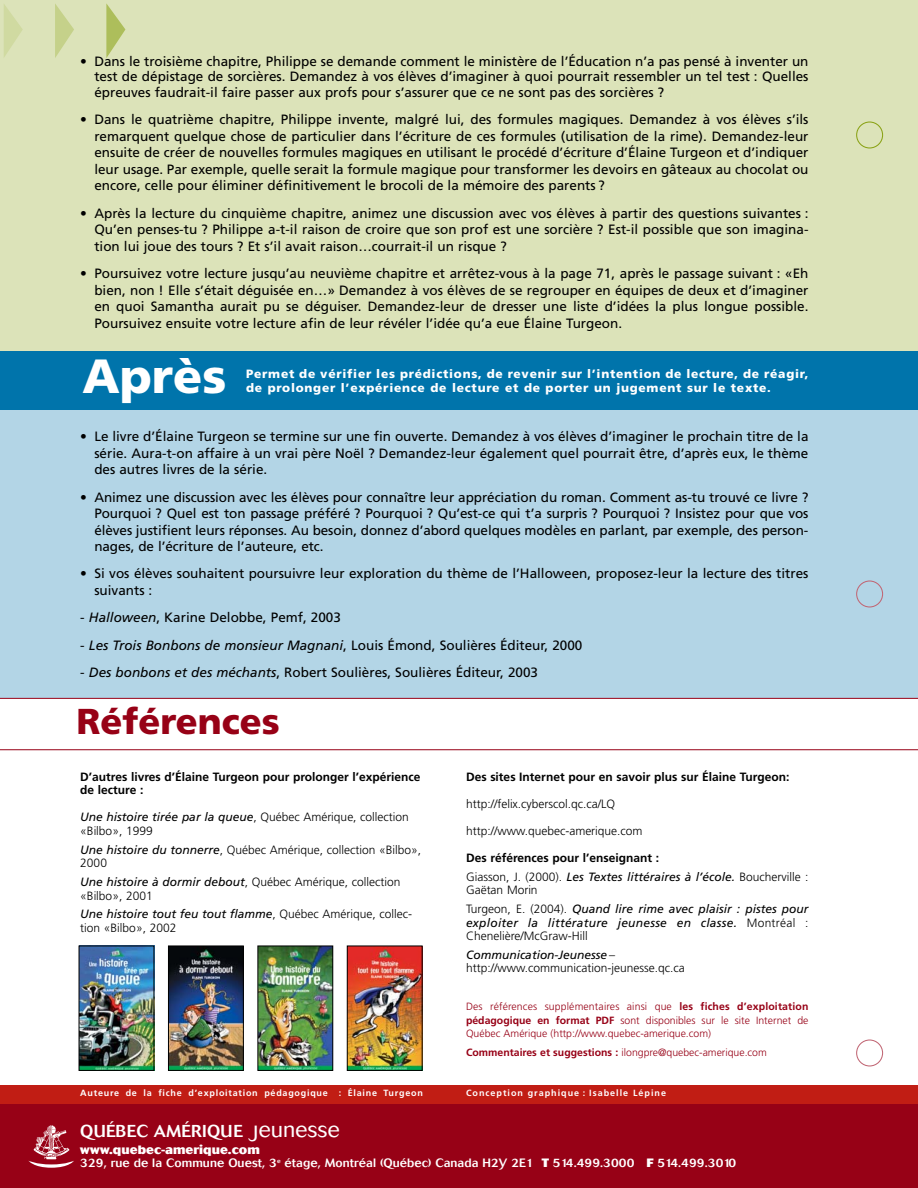
<style>
.page{position:relative;width:918px;height:1188px;background:#fff}
.page>*{position:absolute;margin:0;border:0;box-sizing:border-box;transform-origin:0 0}
.t1{font:900 48px "Frutiger";color:#fff}
.t2{font:900 36px "Frutiger";color:#970116}
.t3{font:500 17.1px "Cosmos";letter-spacing:.02em;color:#fff}
.t4{font:13.5px/16.5px "Frutiger";color:#000;text-align:justify}
.t5{font:300 12px/13.5px "Frutiger";color:#000}
.t6{font:700 12px/13.5px "Frutiger";color:#000}
.t7{font:900 12px/14.4px "Frutiger";letter-spacing:.06em;color:#fff}
.t8{font:500 12px/13.2px "Cosmos";letter-spacing:.005em;color:#fff}
.t9{font:italic 12px/13.5px "Frutiger";letter-spacing:.02em;color:#000}
.t10{font:italic 12px/18.9px "Frutiger";color:#000}
.t11{font:300 10.5px/13.5px "Frutiger";color:#970116;text-align:justify}
.t12{font:700 9px "Frutiger";letter-spacing:.085em;color:#fff}
.t13{font:700 9px "Frutiger";letter-spacing:.11em;color:#fff}
.s1{font-style:italic}
.s2{font-weight:400;font-style:italic}
.s3{font-weight:300}
.s4{font-weight:300;font-style:normal}
.s5{font-weight:700}
.s6{font-weight:300;font-size:21.75px}
.s7{font-weight:800}
</style>
<div class="page">
<div style="left:0;top:1087px;width:918px;height:101px;background:#970116"></div>
<div style="left:0;top:0;width:918px;height:363px;background:#dce3b9"></div>
<div style="left:0;top:360px;width:918px;height:349px;background:#b3d5e6"></div>
<svg style="left:28px;top:1125px;width:46px;height:43px"></svg>
<div style="left:0;top:351px;width:918px;height:59px;background:#0074ab"></div>
<svg style="left:4px;top:4px;width:19px;height:53px"></svg>
<svg style="left:55px;top:4px;width:19px;height:54px"></svg>
<svg style="left:106px;top:3px;width:19px;height:55px"></svg>
<div style="left:0;top:1086px;width:918px;height:18px;background:#c11d14"></div>
<svg style="left:856px;top:1040px;width:27px;height:26px"></svg>
<svg style="left:856px;top:580px;width:27px;height:28px"></svg>
<svg style="left:856px;top:122px;width:27px;height:26px"></svg>
<svg style="left:0;top:698px;width:918px;height:52px"></svg>
<img style="left:81px;top:948px;width:71px;height:121px">
<div style="left:79px;top:946px;width:75px;height:125px;border:1px solid #000"></div>
<img style="left:170px;top:948px;width:72px;height:121px">
<div style="left:168px;top:946px;width:76px;height:125px;border:1px solid #000"></div>
<img style="left:260px;top:948px;width:71px;height:121px">
<div style="left:258px;top:946px;width:75px;height:125px;border:1px solid #000"></div>
<img style="left:349px;top:948px;width:71px;height:121px">
<div style="left:347px;top:946px;width:75px;height:125px;border:1px solid #000"></div>
<p class="t4" style="left:94px;top:54px;width:716px;line-height:15.8px;text-indent:-14px">• Dans le troisième chapitre, Philippe se demande comment le ministère de l’Éducation n’a pas pensé à inventer un test de dépistage de sorcières. Demandez à vos élèves d’imaginer à quoi pourrait ressembler un tel test : Quelles épreuves faudrait-il faire passer aux profs pour s’assurer que ce ne sont pas des sorcières ?</p>
<p class="t4" style="left:94px;top:113px;width:716px;text-indent:-14px">• Dans le quatrième chapitre, Philippe invente, malgré lui, des formules magiques. Demandez à vos élèves s’ils remarquent quelque chose de particulier dans l’écriture de ces formules (utilisation de la rime). Demandez-leur ensuite de créer de nouvelles formules magiques en utilisant le procédé d’écriture d’Élaine Turgeon et d’indiquer leur usage. Par exemple, quelle serait la formule magique pour transformer les devoirs en gâteaux au chocolat ou encore, celle pour éliminer définitivement le brocoli de la mémoire des parents ?</p>
<p class="t4" style="left:94px;top:206px;width:716px;text-indent:-14px">• Après la lecture du cinquième chapitre, animez une discussion avec vos élèves à partir des questions suivantes :<br>Qu’en penses-tu ? Philippe a-t-il raison de croire que son prof est une sorcière ? Est-il possible que son imagina&shy;tion lui joue des tours ? Et s’il avait raison…courrait-il un risque ?</p>
<p class="t4" style="left:94px;top:266px;width:716px;text-indent:-14px">• Poursuivez votre lecture jusqu’au neuvième chapitre et arrêtez-vous à la page 71, après le passage suivant : «Eh bien, non ! Elle s’était déguisée en…» Demandez à vos élèves de se regrouper en équipes de deux et d’imaginer en quoi Samantha aurait pu se déguiser. Demandez-leur de dresser une liste d’idées la plus longue possible.<br>Poursuivez ensuite votre lecture afin de leur révéler l’idée qu’a eue Élaine Turgeon.</p>
<h1 class="t1" style="left:82px;top:357px;width:146px">Après</h1>
<p class="t4" style="left:94px;top:429px;width:716px;text-indent:-14px">• Le livre d’Élaine Turgeon se termine sur une fin ouverte. Demandez à vos élèves d’imaginer le prochain titre de la série. Aura-t-on affaire à un vrai père Noël ? Demandez-leur également quel pourrait être, d’après eux, le thème des autres livres de la série.</p>
<p class="t4" style="left:94px;top:490px;width:716px;text-indent:-14px">• Animez une discussion avec les élèves pour connaître leur appréciation du roman. Comment as-tu trouvé ce livre ?<br>Pourquoi ? Quel est ton passage préféré ? Pourquoi ? Qu’est-ce qui t’a surpris ? Pourquoi ? Insistez pour que vos élèves justifient leurs réponses. Au besoin, donnez d’abord quelques modèles en parlant, par exemple, des person&shy;nages, de l’écriture de l’auteure, etc.</p>
<p class="t4" style="left:94px;top:567px;width:716px;text-indent:-14px">• Si vos élèves souhaitent poursuivre leur exploration du thème de l’Halloween, proposez-leur la lecture des titres suivants :</p>
<p class="t4" style="left:80px;top:610px;width:262px">- <span class="s1">Halloween</span>, Karine Delobbe, Pemf, 2003</p>
<p class="t4" style="left:80px;top:638px;width:504px">- <span class="s1">Les Trois Bonbons de monsieur Magnani</span>, Louis Émond, Soulières Éditeur, 2000</p>
<p class="t4" style="left:80px;top:665px;width:459px">- <span class="s1">Des bonbons et des méchants</span>, Robert Soulières, Soulières Éditeur, 2003</p>
<p class="t7" style="left:246px;top:367px;width:564px">Permet de vérifier les prédictions, de revenir sur l’intention de lecture, de réagir, de prolonger l’expérience de lecture et de porter un jugement sur le texte.</p>
<h2 class="t2" style="left:76px;top:707px;width:205px">Références</h2>
<p class="t6" style="left:80px;top:771px;width:342px">D’autres livres d’Élaine Turgeon pour prolonger l’expérience de lecture :</p>
<p class="t5" style="left:80px;top:811px;width:330px"><span class="s2">Une histoire tirée par la queue</span>, Québec Amérique, collection «Bilbo», 1999</p>
<p class="t5" style="left:80px;top:844px;width:342px"><span class="s2">Une histoire du tonnerre</span>, Québec Amérique, collection «Bilbo»,<br>2000</p>
<p class="t5" style="left:80px;top:876px;width:322px"><span class="s2">Une histoire à dormir debout</span>, Québec Amérique, collection «Bilbo», 2001</p>
<p class="t5" style="left:80px;top:908px;width:333px"><span class="s2">Une histoire tout feu tout flamme</span>, Québec Amérique, collec&shy;tion «Bilbo», 2002</p>
<p class="t6" style="left:466px;top:771px;width:325px">Des sites Internet pour en savoir plus sur Élaine Turgeon:</p>
<p class="t5" style="left:466px;top:798px;width:151px">http://felix.cyberscol.qc.ca/LQ</p>
<p class="t5" style="left:466px;top:825px;width:178px">http://www.quebec-amerique.com</p>
<p class="t6" style="left:466px;top:849px;width:344px;line-height:18.9px">Des références pour l’enseignant :<br><span class="s3">Giasson, J. (2000).</span> <span class="s2">Les Textes littéraires à l’école.</span> <span class="s3">Boucherville :</span></p>
<p class="t10" style="left:466px;top:881px;width:344px"><span class="s4">Gaëtan Morin<br>Turgeon, E. (2004).</span> Quand lire rime avec plaisir : pistes pour</p>
<p class="t9" style="left:466px;top:917px;width:344px">exploiter la littérature jeunesse en classe. <span class="s4">Montréal :<br>Chenelière/McGraw-Hill</span></p>
<p class="t5" style="left:466px;top:949px;width:220px"><span class="s2">Communication-Jeunesse</span> – http://www.communication-jeunesse.qc.ca</p>
<p class="t11" style="left:466px;top:1001px;width:344px">Des références supplémentaires ainsi que <span class="s5">les fiches d’exploitation pédagogique en format PDF</span> sont disponibles sur le site Internet de Québec Amérique (http://www.quebec-amerique.com)</p>
<p class="t11" style="left:466px;top:1047px;width:302px"><span class="s5">Commentaires et suggestions :</span> ilongpre@quebec-amerique.com</p>
<p class="t12" style="left:80px;top:1090px;width:344px">Auteure de la fiche d’exploitation pédagogique : Élaine Turgeon</p>
<p class="t13" style="left:466px;top:1090px;width:201px">Conception graphique : Isabelle Lépine</p>
<p class="t3" style="left:80px;top:1125px;width:261px">QUÉBEC AMÉRIQUE <span class="s6">Jeunesse</span></p>
<p class="t8" style="left:80px;top:1144px;width:658px"><span class="s7">www.quebec-amerique.com<br></span>329, rue de la Commune Ouest, 3<sup>e</sup> étage, Montréal (Québec) Canada H2Y 2E1 <span class="s7">T</span> 514.499.3000 <span class="s7">F</span> 514.499.3010</p>
</div>
